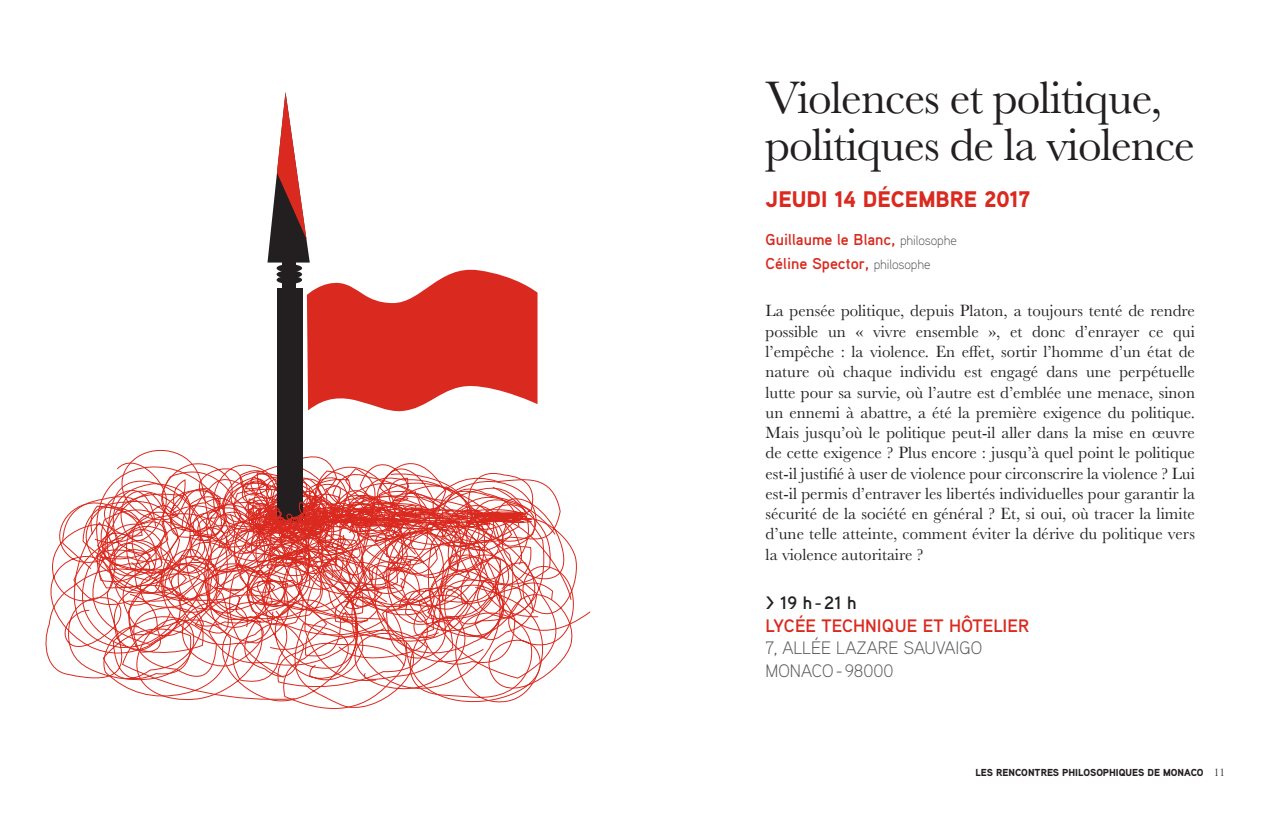
<style>
.page{position:relative;width:1276px;height:830px;background:#fff}
.page>*{position:absolute;margin:0;border:0;box-sizing:border-box;transform-origin:0 0}
.t1{font:47.25px/47.2px "Baskerville";letter-spacing:-.02em;color:#231f20}
.t2{font:900 22.5px "Aaux Pro";color:#da291f}
.t3{font:300 18px/22.5px "Aaux Pro";color:#57585a}
.t4{font:700 18px "Aaux Pro";color:#da291f}
.t5{font:700 18px "Aaux Pro";color:#231f20}
.t6{font:16.88px/20.2px "Baskerville";letter-spacing:.005em;color:#231f20;text-align:justify}
.t7{font:700 15.75px/24.3px "Aaux Pro";color:#da291f}
.t8{font:900 10.12px "Aaux Pro";color:#231f20}
.s1{font-weight:300;font-size:13.5px;color:#57585a}
.s2{font-family:"Baskerville";font-weight:400;font-size:11.25px}
</style>
<div class="page">
<svg style="left:267px;top:92px;width:270px;height:320px"></svg>
<div style="left:277px;top:288px;width:26px;height:232px;background:#231f20"></div>
<svg style="left:45px;top:449px;width:546px;height:260px"></svg>
<svg style="left:403px;top:476px;width:179px;height:233px"></svg>
<h1 class="t1" style="left:765px;top:75px;width:431px">Violences et politique, politiques de la violence</h1>
<h2 class="t2" style="left:765px;top:184px;width:266px">JEUDI 14 DÉCEMBRE 2017</h2>
<p class="t7" style="left:765px;top:227px;width:193px">Guillaume le Blanc, <span class="s1">philosophe<br></span>Céline Spector, <span class="s1">philosophe</span></p>
<p class="t6" style="left:765px;top:301px;width:431px">La pensée politique, depuis Platon, a toujours tenté de rendre possible un « vivre ensemble », et donc d’enrayer ce qui l’empêche : la violence. En effet, sortir l’homme d’un état de nature où chaque individu est engagé dans une perpétuelle lutte pour sa survie, où l’autre est d’emblée une menace, sinon un ennemi à abattre, a été la première exigence du politique.<br>Mais jusqu’où le politique peut-il aller dans la mise en œuvre de cette exigence ? Plus encore : jusqu’à quel point le politique est-il justifié à user de violence pour circonscrire la violence ? Lui est-il permis d’entraver les libertés individuelles pour garantir la sécurité de la société en général ? Et, si oui, où tracer la limite d’une telle atteinte, comment éviter la dérive du politique vers la violence autoritaire ?</p>
<p class="t5" style="left:765px;top:591px;width:93px">&gt; 19 h-21 h</p>
<p class="t4" style="left:765px;top:613px;width:265px">LYCÉE TECHNIQUE ET HÔTELIER</p>
<p class="t3" style="left:765px;top:636px;width:218px">7, ALLÉE LAZARE SAUVAIGO<br>MONACO-98000</p>
<p class="t8" style="left:975px;top:765px;width:251px">LES RENCONTRES PHILOSOPHIQUES DE MONACO <span class="s2">11</span></p>
</div>
